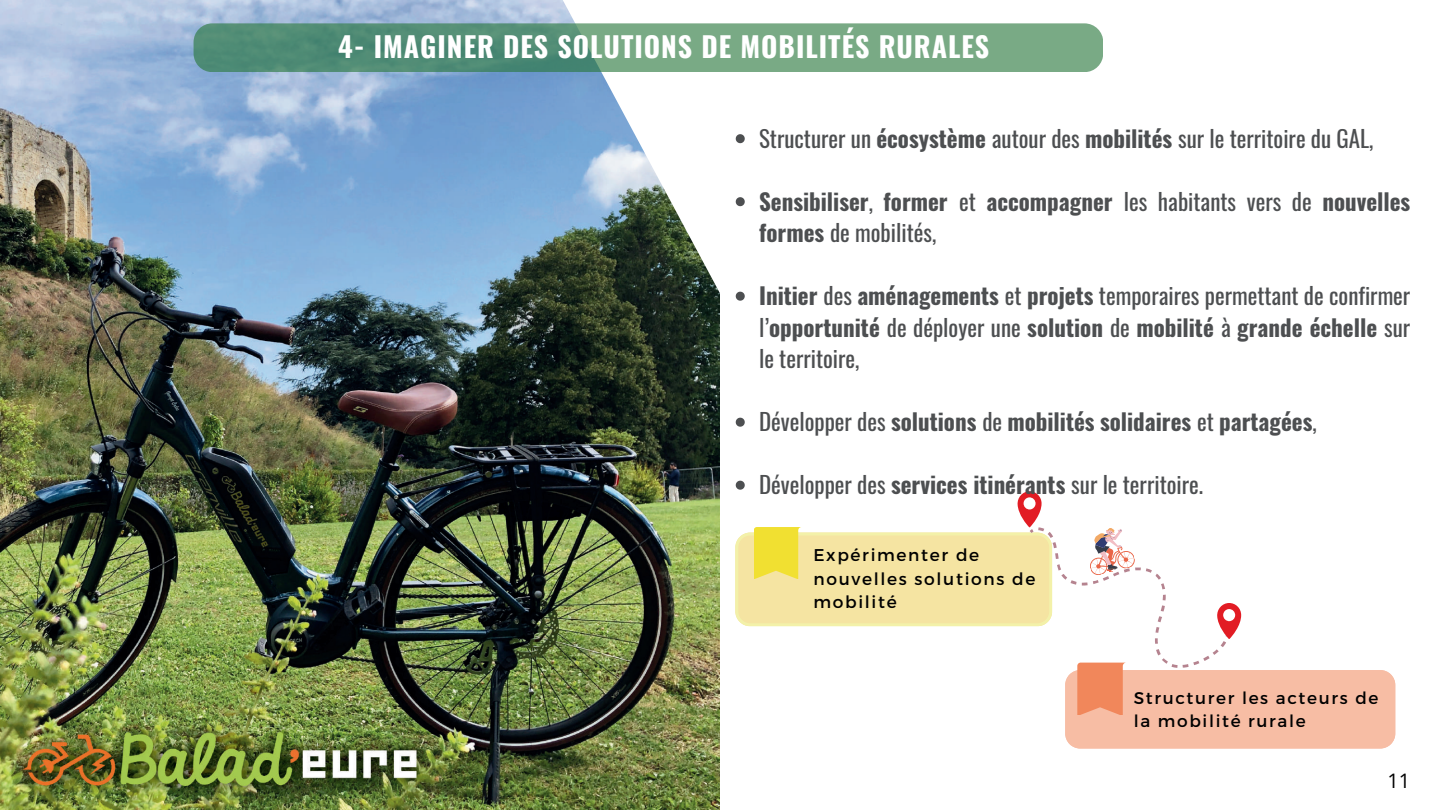
<style>
.page{position:relative;width:1440px;height:810px;background:#fff}
.page>*{position:absolute;margin:0;border:0;box-sizing:border-box;transform-origin:0 0}
.t1{font:700 28px "Oswald";letter-spacing:.035em;color:#fff}
.t2{font:23px/31.5px "Oswald";color:#4d4f51;text-align:justify}
.t3{font:700 23px/31.5px "Oswald";color:#4d4f51}
.t4{font:20px "Open Sans";color:#000}
.t5{font:17px/23.2px "Montserrat";letter-spacing:.1em;color:#000}
.t6{font:16.9px/23.2px "Montserrat";letter-spacing:.1em;color:#000}
.s1{font-weight:700}
.s2{font-weight:400}
</style>
<div class="page">
<img style="left:0;top:0;width:720px;height:810px">
<svg style="left:194px;top:23px;width:909px;height:49px;background:#679d7e"></svg>
<svg style="left:736px;top:134px;width:9px;height:9px"></svg>
<svg style="left:736px;top:197px;width:9px;height:9px"></svg>
<svg style="left:736px;top:292px;width:9px;height:9px"></svg>
<svg style="left:736px;top:418px;width:9px;height:9px"></svg>
<svg style="left:735px;top:481px;width:660px;height:268px"></svg>
<p class="t1" style="left:338px;top:32px;width:653px">4- IMAGINER DES SOLUTIONS DE MOBILITÉS RURALES</p>
<p class="t2" style="left:759px;top:120px;width:616px">Structurer un <span class="s1">écosystème</span> autour des <span class="s1">mobilités</span> sur le territoire du GAL,</p>
<p class="t3" style="left:759px;top:187px;width:653px">Sensibiliser<span class="s2">,</span> former <span class="s2">et</span> accompagner <span class="s2">les habitants vers de</span> nouvelles formes <span class="s2">de mobilités,</span></p>
<p class="t2" style="left:759px;top:278px;width:653px"><span class="s1">Initier</span> des <span class="s1">aménagements</span> et <span class="s1">projets</span> temporaires permettant de confirmer l’<span class="s1">opportunité</span> de déployer une <span class="s1">solution</span> de <span class="s1">mobilité</span> à <span class="s1">grande échelle</span> sur le territoire,</p>
<p class="t3" style="left:759px;top:407px;width:559px"><span class="s2">Développer des</span> solutions <span class="s2">de</span> mobilités solidaires <span class="s2">et</span> partagées<span class="s2">,</span></p>
<p class="t2" style="left:759px;top:467px;width:446px">Développer des <span class="s1">services itinérants</span> sur le territoire.</p>
<p class="t5" style="left:813px;top:544px;width:224px">Expérimenter de nouvelles solutions de mobilité</p>
<p class="t6" style="left:1134px;top:686px;width:246px">Structurer les acteurs de la mobilité rurale</p>
<p class="t4" style="left:1388px;top:767px;width:24px">11</p>
</div>
